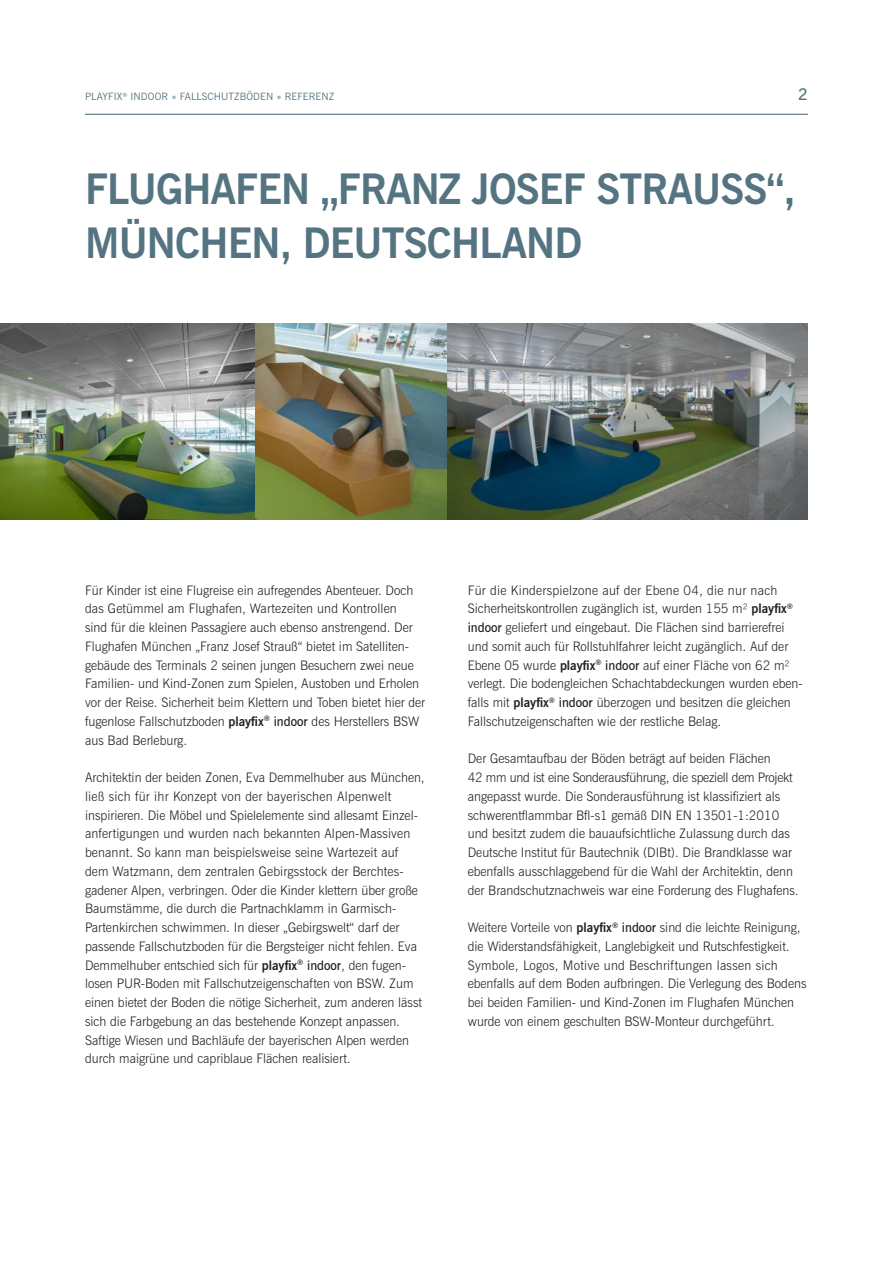
<style>
.page{position:relative;width:893px;height:1263px;background:#fff}
.page>*{position:absolute;margin:0;border:0;box-sizing:border-box;transform-origin:0 0}
.t1{font:700 42px/54px "News Gothic BT";letter-spacing:-.02em;color:#557482}
.t2{font:600 16.2px "News Gothic BT";color:#557482}
.t3{font:300 13.2px/18.8px "News Gothic BT";color:#231f20}
.t4{font:10.2px "News Gothic BT";letter-spacing:.01em;color:#557482}
.s1{font-weight:700}
.s2{font-weight:600}
</style>
<div class="page">
<hr style="left:85px;top:114px;width:723px;height:1px;background:#557482">
<img style="left:0;top:323px;width:808px;height:196px">
<p class="t4" style="left:85px;top:90px;width:251px">PLAYFIX<sup>®</sup> INDOOR » FALLSCHUTZBÖDEN » REFERENZ</p>
<p class="t2" style="left:798px;top:85px;width:11px">2</p>
<h1 class="t1" style="left:85px;top:162px;width:712px">FLUGHAFEN „FRANZ JOSEF STRAUSS“,<br>MÜNCHEN, DEUTSCHLAND</h1>
<p class="t3" style="left:85px;top:580px;width:342px">Für Kinder ist eine Flugreise ein aufregendes Abenteuer. Doch das Getümmel am Flughafen, Wartezeiten und Kontrollen<br>sind für die kleinen Passagiere auch ebenso anstrengend. Der Flughafen München „Franz Josef Strauß“ bietet im Satelliten&shy;gebäude des Terminals 2 seinen jungen Besuchern zwei neue Familien- und Kind-Zonen zum Spielen, Austoben und Erholen vor der Reise. Sicherheit beim Klettern und Toben bietet hier der fugenlose Fallschutzboden <span class="s1">playfix</span><sup>®</sup> <span class="s2">indoor</span> des Herstellers BSW aus Bad Berleburg.</p>
<p class="t3" style="left:85px;top:768px;width:341px">Architektin der beiden Zonen, Eva Demmelhuber aus München, ließ sich für ihr Konzept von der bayerischen Alpenwelt inspirieren. Die Möbel und Spielelemente sind allesamt Einzel&shy;anfertigungen und wurden nach bekannten Alpen-Massiven benannt. So kann man beispielsweise seine Wartezeit auf dem Watzmann, dem zentralen Gebirgsstock der Berchtes&shy;gadener Alpen, verbringen. Oder die Kinder klettern über große Baumstämme, die durch die Partnachklamm in Garmisch-Partenkirchen schwimmen. In dieser „Gebirgswelt“ darf der passende Fallschutzboden für die Bergsteiger nicht fehlen. Eva Demmelhuber entschied sich für <span class="s1">playfix</span><sup>®</sup> <span class="s2">indoor</span>, den fugen&shy;losen PUR-Boden mit Fallschutzeigenschaften von BSW. Zum einen bietet der Boden die nötige Sicherheit, zum anderen lässt sich die Farbgebung an das bestehende Konzept anpassen.<br>Saftige Wiesen und Bachläufe der bayerischen Alpen werden durch maigrüne und capriblaue Flächen realisiert.</p>
<p class="t3" style="left:468px;top:580px;width:336px">Für die Kinderspielzone auf der Ebene 04, die nur nach Sicherheitskontrollen zugänglich ist, wurden 155 m² <span class="s1">playfix</span><sup>® </sup><span class="s2">indoor</span> geliefert und eingebaut. Die Flächen sind barrierefrei und somit auch für Rollstuhlfahrer leicht zugänglich. Auf der Ebene 05 wurde <span class="s1">playfix</span><sup>®</sup> <span class="s2">indoor</span> auf einer Fläche von 62 m² verlegt. Die bodengleichen Schachtabdeckungen wurden eben&shy;falls mit <span class="s1">playfix</span><sup>®</sup> <span class="s2">indoor</span> überzogen und besitzen die gleichen Fallschutzeigenschaften wie der restliche Belag.</p>
<p class="t3" style="left:468px;top:749px;width:332px">Der Gesamtaufbau der Böden beträgt auf beiden Flächen<br>42 mm und ist eine Sonderausführung, die speziell dem Projekt angepasst wurde. Die Sonderausführung ist klassifiziert als schwerentflammbar Bfl-s1 gemäß DIN EN 13501-1:2010 und besitzt zudem die bauaufsichtliche Zulassung durch das Deutsche Institut für Bautechnik (DIBt). Die Brandklasse war ebenfalls ausschlaggebend für die Wahl der Architektin, denn der Brandschutznachweis war eine Forderung des Flughafens.</p>
<p class="t3" style="left:468px;top:918px;width:340px">Weitere Vorteile von <span class="s1">playfix</span><sup>®</sup> <span class="s2">indoor</span> sind die leichte Reinigung, die Widerstandsfähigkeit, Langlebigkeit und Rutschfestigkeit.<br>Symbole, Logos, Motive und Beschriftungen lassen sich ebenfalls auf dem Boden aufbringen. Die Verlegung des Bodens bei beiden Familien- und Kind-Zonen im Flughafen München wurde von einem geschulten BSW-Monteur durchgeführt.</p>
</div>
